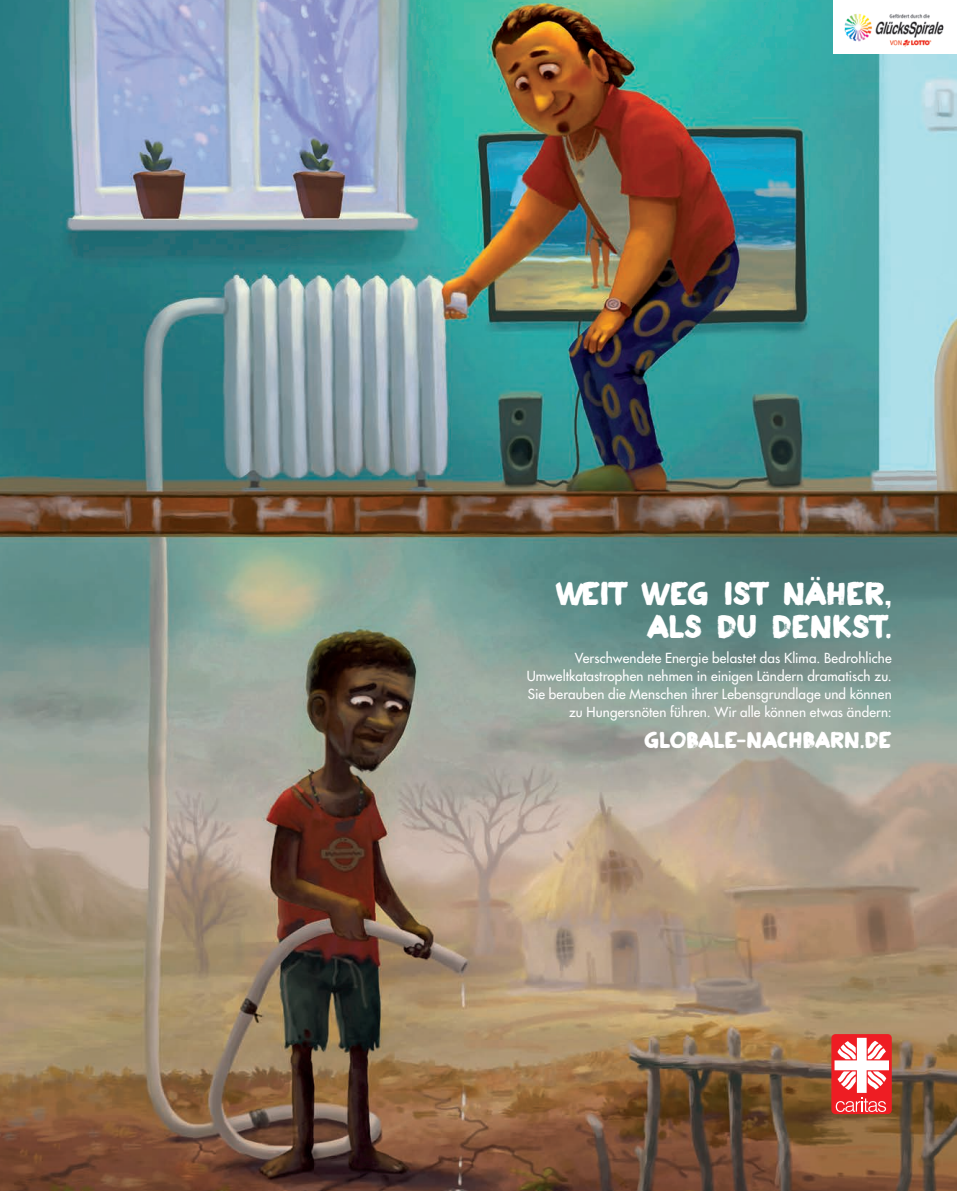
<style>
.page{position:relative;width:957px;height:1191px;background:#fff}
.page>*{position:absolute;margin:0;border:0;box-sizing:border-box;transform-origin:0 0}
.t1{font:33px/33px "Plakkaat";letter-spacing:-.01em;color:#fff;text-align:right}
.t2{font:23.25px "Plakkaat";letter-spacing:-.01em;color:#fff}
.t3{font:13.5px/18px "Futura LT";letter-spacing:.01em;color:#fff;text-align:right}
</style>
<div class="page">
<img style="left:0;top:0;width:957px;height:1191px">
<div style="left:833px;top:0;width:124px;height:54px;background:#fff"></div>
<img style="left:844px;top:13px;width:100px;height:34px">
<div style="left:831px;top:1034px;width:61px;height:80px;background:#ee1d23;border-radius:4px"></div>
<svg style="left:834px;top:1037px;width:55px;height:75px"></svg>
<svg style="left:0;top:1184px;width:7px;height:7px"></svg>
<h1 class="t1" style="left:556px;top:575px;width:337px">WEIT WEG IST NÄHER,<br>ALS DU DENKST.</h1>
<p class="t3" style="left:527px;top:649px;width:366px">Verschwendete Energie belastet das Klima. Bedrohliche Umweltkatastrophen nehmen in einigen Ländern dramatisch zu.<br>Sie berauben die Menschen ihrer Lebensgrundlage und können zu Hungersnöten führen. Wir alle können etwas ändern:</p>
<h2 class="t2" style="left:644px;top:725px;width:249px">GLOBALE-NACHBARN.DE</h2>
</div>
